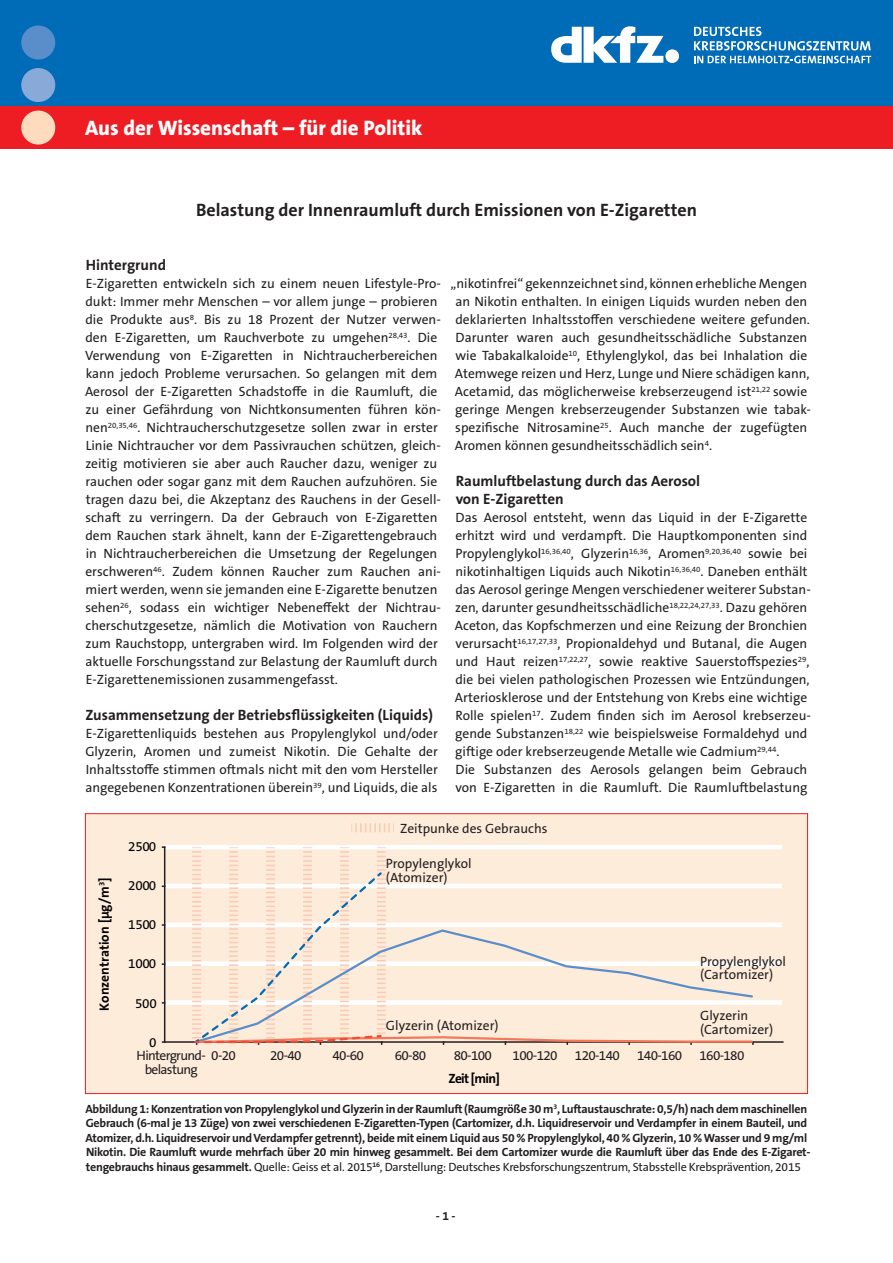
<style>
.page{position:relative;width:893px;height:1263px;background:#fff}
.page>*{position:absolute;margin:0;border:0;box-sizing:border-box;transform-origin:0 0}
.t1{font:800 21px "The Sans B W8";color:#fff}
.t2{font:700 18px "The Sans B W7";color:#231f20}
.t3{font:700 15px/18px "The Sans B W7";color:#231f20}
.t4{font:13.5px/18px "The Sans B W5 Plain";color:#231f20}
.t5{font:700 13.5px "The Sans B W7";color:#000001}
.t6{font:13.5px/13.5px "The Sans B W5 Plain";letter-spacing:-.05em;color:#231f20}
.t7{font:13.5px "The Sans B W5 Plain";letter-spacing:-.02em;color:#000001}
.t8{font:700 12px/14.4px "The Sans B W7";letter-spacing:-.02em;color:#231f20}
.t9{font:12px "The Sans B W5 Plain";letter-spacing:-.02em;color:#231f20}
.s1{font-family:"The Sans B W7";font-weight:700}
</style>
<div class="page">
<div style="left:85px;top:814px;width:722px;height:279px;background:#feecdb"></div>
<hr style="left:164px;top:845px;width:618px;height:4px;background:#fff">
<hr style="left:164px;top:884px;width:618px;height:4px;background:#fff">
<div style="left:164px;top:922px;width:618px;height:5px;background:#fff"></div>
<div style="left:164px;top:961px;width:618px;height:5px;background:#fff"></div>
<div style="left:164px;top:1000px;width:618px;height:5px;background:#fff"></div>
<svg style="left:351px;top:823px;width:43px;height:9px"></svg>
<hr style="left:164px;top:847px;width:1px;height:195px;background:#231f20">
<hr style="left:165px;top:1041px;width:618px;height:2px;background:#231f20">
<svg style="left:192px;top:847px;width:562px;height:198px"></svg>
<div style="left:0;top:0;width:893px;height:106px;background:#006bb6"></div>
<svg style="left:694px;top:56px;width:177px;height:7px"></svg>
<svg style="left:694px;top:27px;width:177px;height:23px"></svg>
<div style="left:665px;top:49px;width:14px;height:14px;background:#fff;border-radius:50%"></div>
<svg style="left:551px;top:26px;width:112px;height:37px"></svg>
<div style="left:0;top:106px;width:893px;height:43px;background:#ee1d23"></div>
<div style="left:21px;top:111px;width:34px;height:34px;background:#fddbbc;border-radius:50%"></div>
<div style="left:21px;top:68px;width:34px;height:34px;background:#89aad8;border-radius:50%"></div>
<div style="left:21px;top:26px;width:34px;height:34px;background:#5a8eca;border-radius:50%"></div>
<h1 class="t1" style="left:85px;top:115px;width:339px">Aus der Wissenschaft – für die Politik</h1>
<h2 class="t2" style="left:196px;top:198px;width:502px">Belastung der Innenraumluft durch Emissionen von E-Zigaretten</h2>
<p class="t3" style="left:86px;top:256px;width:82px">Hintergrund</p>
<p class="t4" style="left:85px;top:275px;width:357px">E-Zigaretten entwickeln sich zu einem neuen Lifestyle-Pro&shy;dukt: Immer mehr Menschen – vor allem junge – probieren die Produkte aus<sup>8</sup>. Bis zu 18 Prozent der Nutzer verwen&shy;den E-Zigaretten, um Rauchverbote zu umgehen<sup>28,43</sup>. Die Verwendung von E-Zigaretten in Nichtraucherbereichen kann jedoch Probleme verursachen. So gelangen mit dem Aerosol der E-Zigaretten Schadstoffe in die Raumluft, die zu einer Gefährdung von Nichtkonsumenten führen kön&shy;nen<sup>20,35,46</sup>. Nichtraucherschutzgesetze sollen zwar in erster Linie Nichtraucher vor dem Passivrauchen schützen, gleich&shy;zeitig motivieren sie aber auch Raucher dazu, weniger zu rauchen oder sogar ganz mit dem Rauchen aufzuhören. Sie tragen dazu bei, die Akzeptanz des Rauchens in der Gesell&shy;schaft zu verringern. Da der Gebrauch von E-Zigaretten dem Rauchen stark ähnelt, kann der E-Zigarettengebrauch in Nichtraucherbereichen die Umsetzung der Regelungen erschweren<sup>46</sup>. Zudem können Raucher zum Rauchen ani&shy;miert werden, wenn sie jemanden eine E-Zigarette benutzen sehen<sup>26</sup>, sodass ein wichtiger Nebeneffekt der Nichtrau&shy;cherschutzgesetze, nämlich die Motivation von Rauchern zum Rauchstopp, untergraben wird. Im Folgenden wird der aktuelle Forschungsstand zur Belastung der Raumluft durch E-Zigarettenemissionen zusammengefasst.</p>
<p class="t3" style="left:85px;top:706px;width:349px">Zusammensetzung der Betriebsflüssigkeiten (Liquids)</p>
<p class="t4" style="left:85px;top:725px;width:354px;text-align:justify">E-Zigarettenliquids bestehen aus Propylenglykol und/oder Glyzerin, Aromen und zumeist Nikotin. Die Gehalte der Inhaltsstoffe stimmen oftmals nicht mit den vom Hersteller angegebenen Konzentrationen überein<sup>39</sup>, und Liquids, die als</p>
<p class="t4" style="left:455px;top:275px;width:357px;text-indent:-4px">„nikotinfrei“ gekennzeichnet sind, können erhebliche Mengen an Nikotin enthalten. In einigen Liquids wurden neben den deklarierten Inhaltsstoffen verschiedene weitere gefunden.<br>Darunter waren auch gesundheitsschädliche Substanzen wie Tabakalkaloide<sup>10</sup>, Ethylenglykol, das bei Inhalation die Atemwege reizen und Herz, Lunge und Niere schädigen kann, Acetamid, das möglicherweise krebserzeugend ist<sup>21,22</sup> sowie geringe Mengen krebserzeugender Substanzen wie tabak&shy;spezifische Nitrosamine<sup>25</sup>. Auch manche der zugefügten Aromen können gesundheitsschädlich sein<sup>4</sup>.</p>
<p class="t3" style="left:456px;top:472px;width:246px">Raumluftbelastung durch das Aerosol von E-Zigaretten</p>
<p class="t4" style="left:455px;top:509px;width:357px">Das Aerosol entsteht, wenn das Liquid in der E-Zigarette erhitzt wird und verdampft. Die Hauptkomponenten sind Propylenglykol<sup>16,36,40</sup>, Glyzerin<sup>16,36</sup>, Aromen<sup>9,20,36,40</sup> sowie bei nikotinhaltigen Liquids auch Nikotin<sup>16,36,40</sup>. Daneben enthält das Aerosol geringe Mengen verschiedener weiterer Substan&shy;zen, darunter gesundheitsschädliche<sup>18,22,24,27,33</sup>. Dazu gehören Aceton, das Kopfschmerzen und eine Reizung der Bronchien verursacht<sup>16,17,27,33</sup>, Propionaldehyd und Butanal, die Augen und Haut reizen<sup>17,22,27</sup>, sowie reaktive Sauerstoffspezies<sup>29</sup>, die bei vielen pathologischen Prozessen wie Entzündungen, Arteriosklerose und der Entstehung von Krebs eine wichtige Rolle spielen<sup>17</sup>. Zudem finden sich im Aerosol krebserzeu&shy;gende Substanzen<sup>18,22</sup> wie beispielsweise Formaldehyd und giftige oder krebserzeugende Metalle wie Cadmium<sup>29,44</sup>.<br>Die Substanzen des Aerosols gelangen beim Gebrauch von E-Zigaretten in die Raumluft. Die Raumluftbelastung</p>
<p class="t5" style="left:96px;top:1011px;width:135px;rotate:-90deg">Konzentration [µg/m<sup>3</sup>]</p>
<p class="t7" style="left:128px;top:837px;width:29px">2500</p>
<p class="t7" style="left:128px;top:877px;width:29px">2000</p>
<p class="t7" style="left:128px;top:916px;width:29px">1500</p>
<p class="t7" style="left:128px;top:955px;width:29px">1000</p>
<p class="t7" style="left:135px;top:994px;width:23px">500</p>
<p class="t7" style="left:149px;top:1033px;width:9px">0</p>
<p class="t4" style="left:400px;top:819px;width:149px">Zeitpunke des Gebrauchs</p>
<p class="t4" style="left:386px;top:857px;width:87px;line-height:13.5px">Propylenglykol (Atomizer)</p>
<p class="t4" style="left:700px;top:954px;width:87px;line-height:13.5px">Propylenglykol (Cartomizer)</p>
<p class="t4" style="left:700px;top:1007px;width:50px">Glyzerin</p>
<p class="t4" style="left:386px;top:1016px;width:114px">Glyzerin (Atomizer)</p>
<p class="t4" style="left:700px;top:1020px;width:74px">(Cartomizer)</p>
<p class="t6" style="left:145px;top:1049px;width:93px;text-indent:-8px">Hintergrund- 0-20 belastung</p>
<p class="t4" style="left:270px;top:1047px;width:33px">20-40</p>
<p class="t4" style="left:332px;top:1047px;width:33px">40-60</p>
<p class="t4" style="left:395px;top:1047px;width:33px">60-80</p>
<p class="t4" style="left:454px;top:1047px;width:40px">80-100</p>
<p class="t4" style="left:513px;top:1047px;width:46px">100-120</p>
<p class="t4" style="left:575px;top:1047px;width:46px">120-140</p>
<p class="t4" style="left:637px;top:1047px;width:46px">140-160</p>
<p class="t4" style="left:699px;top:1047px;width:46px">160-180</p>
<p class="t5" style="left:448px;top:1070px;width:53px">Zeit [min]</p>
<p class="t8" style="left:85px;top:1102px;width:726px">Abbildung 1: Konzentration von Propylenglykol und Glyzerin in der Raumluft (Raumgröße 30 m<sup>3</sup>, Luftaustauschrate: 0,5/h) nach dem maschinellen Gebrauch (6-mal je 13 Züge) von zwei verschiedenen E-Zigaretten-Typen (Cartomizer, d.h. Liquidreservoir und Verdampfer in einem Bauteil, und Atomizer, d.h. Liquidreservoir und Verdampfer getrennt), beide mit einem Liquid aus 50 % Propylenglykol, 40 % Glyzerin, 10 % Wasser und 9 mg/ml Nikotin. Die Raumluft wurde mehrfach über 20 min hinweg gesammelt. Bei dem Cartomizer wurde die Raumluft über das Ende des E-Zigaret-</p>
<p class="t9" style="left:86px;top:1159px;width:716px"><span class="s1">tengebrauchs hinaus gesammelt.</span> Quelle: Geiss et al. 2015<sup>16</sup>, Darstellung: Deutsches Krebsforschungszentrum, Stabsstelle Krebsprävention, 2015</p>
<p class="t8" style="left:436px;top:1209px;width:21px">- 1 -</p>
</div>
